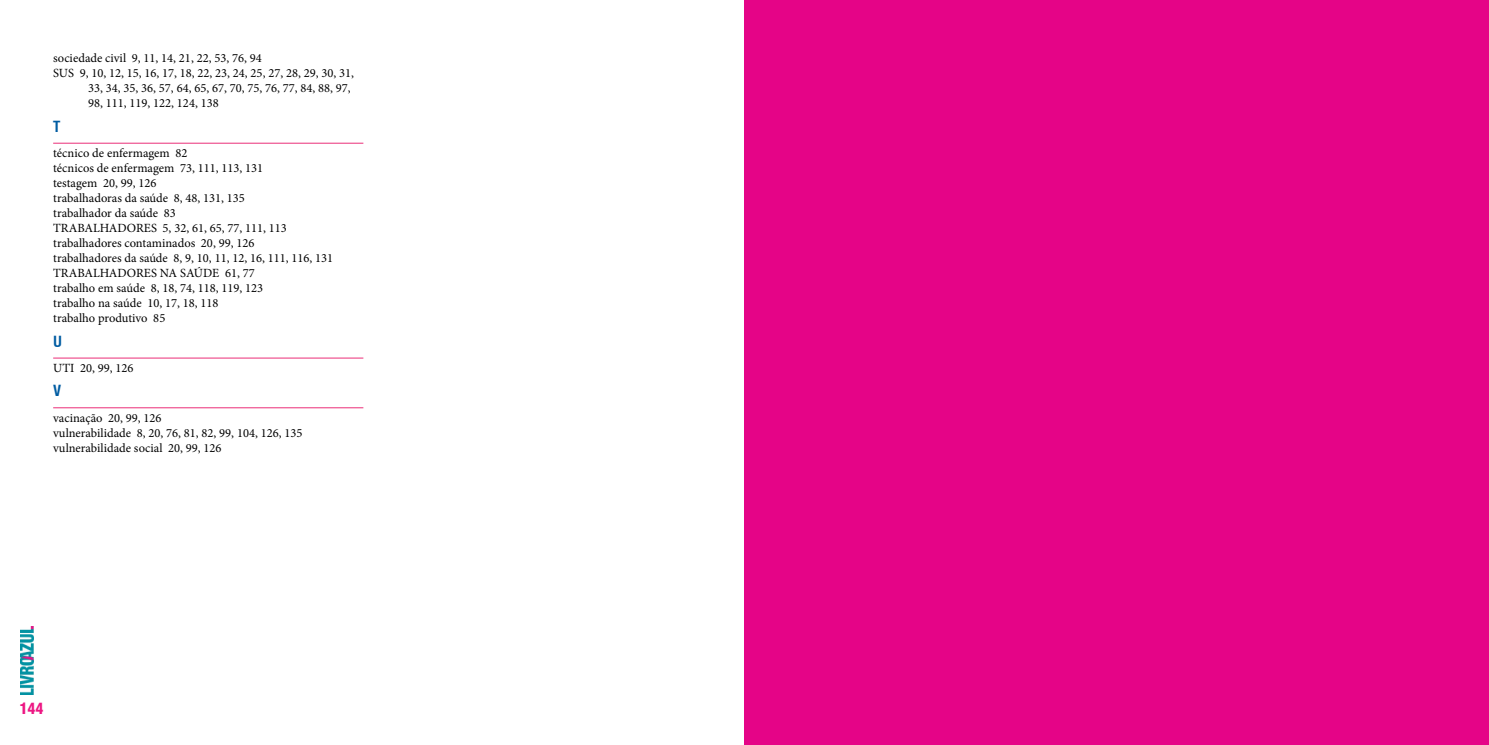
<style>
.page{position:relative;width:1489px;height:745px;background:#fff}
.page>*{position:absolute;margin:0;border:0;box-sizing:border-box;transform-origin:0 0}
.t1{font:900 condensed 15px "Swiss 721 BT";color:#ed1683}
.t2{font:700 condensed 15px "Swiss 721 BT";color:#005ca2}
.t3{font:12.5px/15px "Minion Pro";color:#000}
</style>
<div class="page">
<img style="left:20px;top:626px;width:14px;height:67px">
<hr style="left:53px;top:142px;width:310px;height:2px;background:#ef5893">
<hr style="left:53px;top:357px;width:310px;height:1px;background:#ef5893">
<hr style="left:53px;top:407px;width:310px;height:1px;background:#ef5893">
<div style="left:744px;top:0;width:744px;height:744px;background:#e50487"></div>
<p class="t3" style="left:53px;top:51px;width:210px">sociedade civil 9, 11, 14, 21, 22, 53, 76, 94</p>
<p class="t3" style="left:53px;top:66px;width:302px">SUS 9, 10, 12, 15, 16, 17, 18, 22, 23, 24, 25, 27, 28, 29, 30, 31,</p>
<p class="t3" style="left:88px;top:81px;width:264px">33, 34, 35, 36, 57, 64, 65, 67, 70, 75, 76, 77, 84, 88, 97,</p>
<p class="t3" style="left:88px;top:96px;width:132px">98, 111, 119, 122, 124, 138</p>
<p class="t2" style="left:53px;top:117px;width:9px">T</p>
<p class="t3" style="left:53px;top:145px;width:281px">técnico de enfermagem 82<br>técnicos de enfermagem 73, 111, 113, 131<br>testagem 20, 99, 126<br>trabalhadoras da saúde 8, 48, 131, 135<br>trabalhador da saúde 83<br>TRABALHADORES 5, 32, 61, 65, 77, 111, 113 trabalhadores contaminados 20, 99, 126<br>trabalhadores da saúde 8, 9, 10, 11, 12, 16, 111, 116, 131<br>TRABALHADORES NA SAÚDE 61, 77<br>trabalho em saúde 8, 18, 74, 118, 119, 123<br>trabalho na saúde 10, 17, 18, 118<br>trabalho produtivo 85</p>
<p class="t2" style="left:53px;top:332px;width:10px">U</p>
<p class="t3" style="left:53px;top:360px;width:82px">UTI 20, 99, 126</p>
<p class="t2" style="left:53px;top:382px;width:10px">V</p>
<p class="t3" style="left:53px;top:410px;width:251px">vacinação 20, 99, 126<br>vulnerabilidade 8, 20, 76, 81, 82, 99, 104, 126, 135 vulnerabilidade social 20, 99, 126</p>
<p class="t1" style="left:19px;top:699px;width:26px">144</p>
</div>
